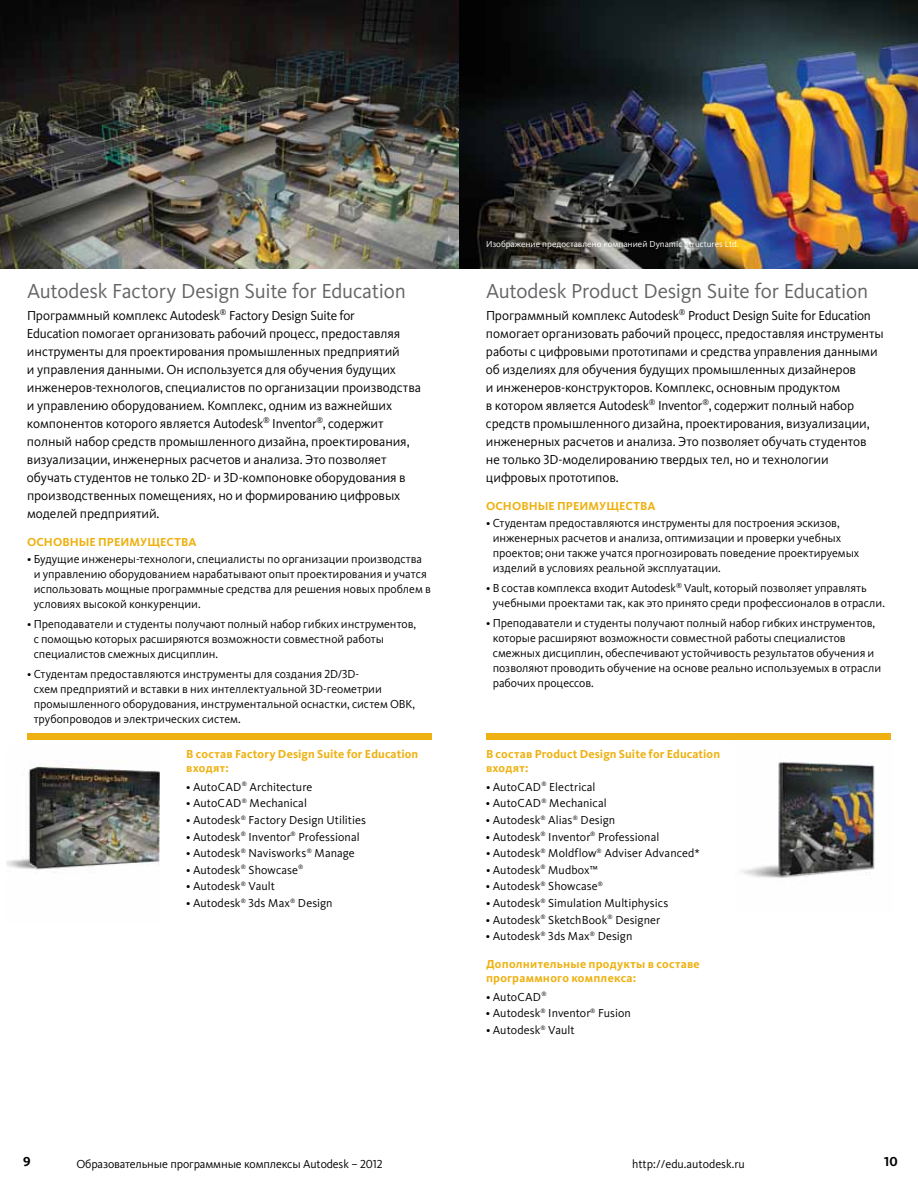
<style>
.page{position:relative;width:918px;height:1188px;background:#fff}
.page>*{position:absolute;margin:0;border:0;box-sizing:border-box;transform-origin:0 0}
.t1{font:21px "Kievit CY";letter-spacing:-.015em;color:#636466}
.t2{font:13.5px/18px "Kievit CY";letter-spacing:-.005em;color:#000}
.t3{font:13.5px "Kievit CY Bold SC";color:#000}
.t4{font:12px/15px "Kievit CY";color:#000}
.t5{font:700 12px/14.4px "Kievit CY";letter-spacing:.01em;color:#eeb111}
.t6{font:9px "Kievit CY";color:#fff}
.s1{font-family:"Kievit CY Regular SC"}
</style>
<div class="page">
<img style="left:0;top:0;width:459px;height:269px">
<img style="left:459px;top:0;width:459px;height:269px">
<img style="left:7px;top:764px;width:152px;height:106px">
<img style="left:736px;top:739px;width:155px;height:139px">
<div style="left:486px;top:733px;width:405px;height:6px;background:#eeb111"></div>
<div style="left:27px;top:733px;width:405px;height:6px;background:#eeb111"></div>
<h1 class="t1" style="left:27px;top:280px;width:380px">Autodesk Factory Design Suite for Education</h1>
<p class="t2" style="left:27px;top:307px;width:396px">Программный комплекс Autodesk<sup>®</sup> Factory Design Suite for<br>Education помогает организовать рабочий процесс, предоставляя инструменты для проектирования промышленных предприятий<br>и управления данными. Он используется для обучения будущих инженеров-технологов, специалистов по организации производства и управлению оборудованием. Комплекс, одним из важнейших компонентов которого является Autodesk<sup>®</sup> Inventor<sup>®</sup>, содержит полный набор средств промышленного дизайна, проектирования, визуализации, инженерных расчетов и анализа. Это позволяет обучать студентов не только <span class="s1">2</span>D- и <span class="s1">3</span>D-компоновке оборудования в производственных помещениях, но и формированию цифровых моделей предприятий.</p>
<p class="t5" style="left:27px;top:535px;width:171px">Основные п реимущества</p>
<p class="t4" style="left:34px;top:552px;width:399px;text-indent:-7px">• Будущие инженеры-технологи, специалисты по организации производства и управлению оборудованием нарабатывают опыт проектирования и учатся использовать мощные программные средства для решения новых проблем в условиях высокой конкуренции.</p>
<p class="t4" style="left:34px;top:617px;width:384px;text-indent:-7px">• Преподаватели и студенты получают полный набор гибких инструментов, с помощью которых расширяются возможности совместной работы специалистов смежных дисциплин.</p>
<p class="t4" style="left:34px;top:667px;width:383px;text-indent:-7px">• Студентам предоставляются инструменты для создания <span class="s1">2</span>D/<span class="s1">3</span>D-<br>схем предприятий и вставки в них интеллектуальной <span class="s1">3</span>D-геометрии промышленного оборудования, инструментальной оснастки, систем ОВК, трубопроводов и электрических систем.</p>
<p class="t5" style="left:186px;top:747px;width:233px">В состав Factory Design Suite for Education входят:</p>
<p class="t4" style="left:186px;top:780px;width:128px">• AutoCAD<sup>®</sup> Architecture</p>
<p class="t4" style="left:186px;top:796px;width:122px">• AutoCAD<sup>®</sup> Mechanical</p>
<p class="t4" style="left:186px;top:813px;width:181px">• Autodesk<sup>®</sup> Factory Design Utilities</p>
<p class="t4" style="left:186px;top:830px;width:175px">• Autodesk<sup>®</sup> Inventor<sup>®</sup> Professional</p>
<p class="t4" style="left:186px;top:846px;width:170px">• Autodesk<sup>®</sup> Navisworks<sup>®</sup> Manage</p>
<p class="t4" style="left:186px;top:863px;width:119px">• Autodesk<sup>®</sup> Showcase<sup>®</sup></p>
<p class="t4" style="left:186px;top:879px;width:90px">• Autodesk<sup>®</sup> Vault</p>
<p class="t4" style="left:186px;top:896px;width:148px">• Autodesk<sup>®</sup> <span class="s1">3</span>ds Max<sup>®</sup> Design</p>
<p class="t6" style="left:486px;top:239px;width:254px">Изображение предоставлено компанией Dynamic Structures Ltd.</p>
<h1 class="t1" style="left:486px;top:280px;width:384px">Autodesk Product Design Suite for Education</h1>
<p class="t2" style="left:486px;top:307px;width:399px">Программный комплекс Autodesk<sup>®</sup> Product Design Suite for Education помогает организовать рабочий процесс, предоставляя инструменты работы с цифровыми прототипами и средства управления данными об изделиях для обучения будущих промышленных дизайнеров<br>и инженеров-конструкторов. Комплекс, основным продуктом<br>в котором является Autodesk<sup>®</sup> Inventor<sup>®</sup>, содержит полный набор средств промышленного дизайна, проектирования, визуализации, инженерных расчетов и анализа. Это позволяет обучать студентов не только <span class="s1">3</span>D-моделированию твердых тел, но и технологии цифровых прототипов.</p>
<p class="t5" style="left:486px;top:499px;width:171px">Основные п реимущества</p>
<p class="t4" style="left:493px;top:516px;width:368px;text-indent:-7px">• Студентам предоставляются инструменты для построения эскизов, инженерных расчетов и анализа, оптимизации и проверки учебных проектов; они также учатся прогнозировать поведение проектируемых изделий в условиях реальной эксплуатации.</p>
<p class="t4" style="left:493px;top:581px;width:394px;text-indent:-7px">• В состав комплекса входит Autodesk<sup>®</sup> Vault, который позволяет управлять учебными проектами так, как это принято среди профессионалов в отрасли.</p>
<p class="t4" style="left:493px;top:616px;width:390px;text-indent:-7px">• Преподаватели и студенты получают полный набор гибких инструментов, которые расширяют возможности совместной работы специалистов смежных дисциплин, обеспечивают устойчивость результатов обучения и позволяют проводить обучение на основе реально используемых в отрасли рабочих процессов.</p>
<p class="t5" style="left:486px;top:747px;width:236px">В состав Product Design Suite for Education входят:</p>
<p class="t4" style="left:486px;top:780px;width:111px">• AutoCAD<sup>®</sup> Electrical</p>
<p class="t4" style="left:486px;top:796px;width:122px">• AutoCAD<sup>®</sup> Mechanical</p>
<p class="t4" style="left:486px;top:813px;width:131px">• Autodesk<sup>®</sup> Alias<sup>®</sup> Design</p>
<p class="t4" style="left:486px;top:830px;width:175px">• Autodesk<sup>®</sup> Inventor<sup>®</sup> Professional</p>
<p class="t4" style="left:486px;top:846px;width:215px">• Autodesk<sup>®</sup> Moldflow<sup>®</sup> Adviser Advanced*</p>
<p class="t4" style="left:486px;top:863px;width:114px">• Autodesk<sup>®</sup> Mudbox™</p>
<p class="t4" style="left:486px;top:879px;width:119px">• Autodesk<sup>®</sup> Showcase<sup>®</sup></p>
<p class="t4" style="left:486px;top:896px;width:184px">• Autodesk<sup>®</sup> Simulation Multiphysics</p>
<p class="t4" style="left:486px;top:912px;width:176px">• Autodesk<sup>®</sup> SketchBook<sup>®</sup> Designer</p>
<p class="t4" style="left:486px;top:929px;width:148px">• Autodesk<sup>®</sup> <span class="s1">3</span>ds Max<sup>®</sup> Design</p>
<p class="t5" style="left:486px;top:957px;width:215px">Дополнительные продукты в составе программного комплекса:</p>
<p class="t4" style="left:486px;top:990px;width:62px">• AutoCAD<sup>®</sup></p>
<p class="t4" style="left:486px;top:1006px;width:146px">• Autodesk<sup>®</sup> Inventor<sup>®</sup> Fusion</p>
<p class="t4" style="left:486px;top:1023px;width:90px">• Autodesk<sup>®</sup> Vault</p>
<p class="t3" style="left:23px;top:1154px;width:9px">9</p>
<p class="t4" style="left:76px;top:1157px;width:308px">Образовательные программные комплексы Autodesk – <span class="s1">2012</span></p>
<p class="t4" style="left:632px;top:1157px;width:114px">http://edu.autodesk.ru</p>
<p class="t3" style="left:884px;top:1154px;width:15px">10</p>
</div>
